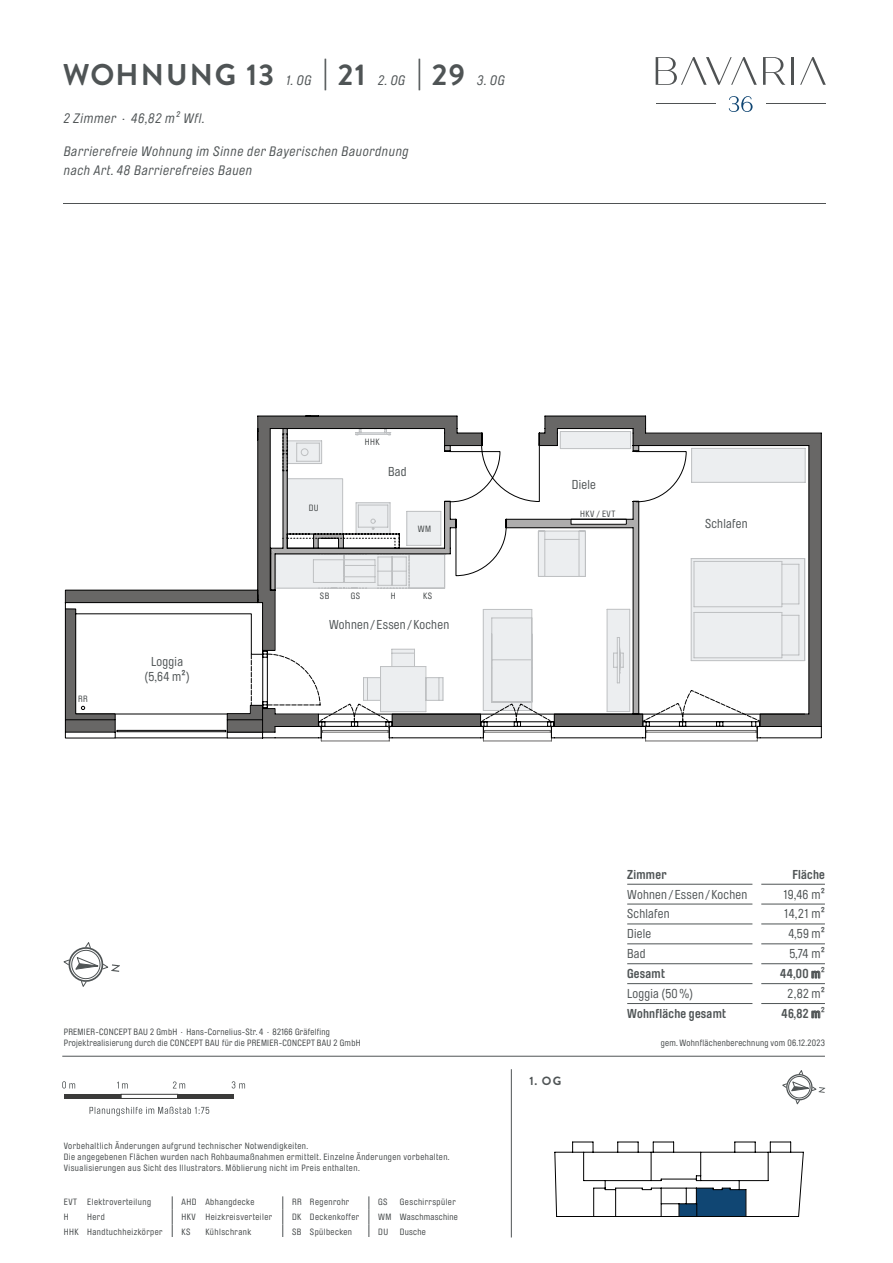
<style>
.page{position:relative;width:893px;height:1263px;background:#fff}
.page>*{position:absolute;margin:0;border:0;box-sizing:border-box;transform-origin:0 0}
.t1{font:700 30px "Brandon Grotesque";letter-spacing:.07em;color:#4f5455}
.t2{font:700 30px "Brandon Grotesque";letter-spacing:.05em;color:#4f5455}
.t3{font:italic 13.5px/18.5px "Brauer LL";letter-spacing:.05em;color:#4f5455}
.t4{font:12.75px/15.3px "Brauer LL";letter-spacing:.02em;color:#4f5455;text-align:center}
.t5{font:700 12.75px "Brauer LL";letter-spacing:.02em;color:#4f5455}
.t6{font:700 12px "Brandon Grotesque";color:#4f5455}
.t7{font:9px/10.8px "Brauer LL";letter-spacing:.05em;color:#434748}
.t8{font:9px/10.8px "Brauer LL";letter-spacing:.03em;color:#434748}
.s1{font-style:normal}
.s2{font-weight:700}
</style>
<div class="page">
<svg style="left:320px;top:739px;width:438px;height:2px"></svg>
<svg style="left:65px;top:416px;width:757px;height:323px"></svg>
<svg style="left:763px;top:57px;width:22px;height:28px"></svg>
<hr style="left:792px;top:57px;width:2px;height:28px;background:#4f5253">
<svg style="left:656px;top:57px;width:101px;height:28px"></svg>
<svg style="left:800px;top:57px;width:26px;height:28px"></svg>
<svg style="left:729px;top:96px;width:24px;height:16px"></svg>
<hr style="left:656px;top:104px;width:59px;height:1px;background:#4f5253">
<hr style="left:766px;top:104px;width:60px;height:1px;background:#4f5253">
<svg style="left:782px;top:1070px;width:43px;height:34px"></svg>
<hr style="left:62px;top:1056px;width:763px;height:1px;background:#4f5455">
<hr style="left:511px;top:1069px;width:1px;height:168px;background:#4f5455">
<hr style="left:64px;top:1094px;width:57px;height:4px;background:#3b3b3a">
<hr style="left:178px;top:1094px;width:56px;height:4px;background:#3b3b3a">
<div style="left:121px;top:1094px;width:57px;height:4px;border:1px solid #3b3b3a"></div>
<svg style="left:90px;top:1107px;width:119px;height:9px"></svg>
<svg style="left:62px;top:1081px;width:13px;height:7px"></svg>
<svg style="left:117px;top:1081px;width:11px;height:7px"></svg>
<svg style="left:173px;top:1081px;width:12px;height:7px"></svg>
<svg style="left:232px;top:1081px;width:13px;height:7px"></svg>
<svg style="left:64px;top:942px;width:56px;height:44px"></svg>
<hr style="left:64px;top:203px;width:762px;height:1px;background:#4f5253">
<svg style="left:172px;top:1196px;width:1px;height:41px"></svg>
<svg style="left:283px;top:1196px;width:1px;height:41px"></svg>
<svg style="left:369px;top:1196px;width:1px;height:41px"></svg>
<hr style="left:627px;top:884px;width:126px;height:1px;background:#4f5455">
<hr style="left:627px;top:904px;width:126px;height:1px;background:#4f5455">
<hr style="left:627px;top:924px;width:126px;height:1px;background:#4f5455">
<hr style="left:627px;top:943px;width:126px;height:1px;background:#4f5455">
<hr style="left:627px;top:963px;width:126px;height:1px;background:#4f5455">
<hr style="left:627px;top:983px;width:126px;height:1px;background:#4f5455">
<hr style="left:627px;top:1003px;width:126px;height:1px;background:#4f5455">
<hr style="left:761px;top:884px;width:64px;height:1px;background:#4f5455">
<hr style="left:761px;top:904px;width:64px;height:1px;background:#4f5455">
<hr style="left:761px;top:924px;width:64px;height:1px;background:#4f5455">
<hr style="left:761px;top:943px;width:64px;height:1px;background:#4f5455">
<hr style="left:761px;top:963px;width:64px;height:1px;background:#4f5455">
<hr style="left:761px;top:983px;width:64px;height:1px;background:#4f5455">
<hr style="left:761px;top:1003px;width:64px;height:1px;background:#4f5455">
<svg style="left:554px;top:1142px;width:250px;height:75px"></svg>
<h1 class="t1" style="left:63px;top:58px;width:213px">WOHNUNG 13</h1>
<h2 class="t3" style="left:287px;top:71px;width:26px">1. OG</h2>
<h1 class="t2" style="left:323px;top:58px;width:44px">| 21</h1>
<h2 class="t3" style="left:378px;top:71px;width:29px">2. OG</h2>
<h1 class="t2" style="left:417px;top:58px;width:50px">| 29</h1>
<h2 class="t3" style="left:477px;top:71px;width:29px">3. OG</h2>
<h2 class="t3" style="left:64px;top:109px;width:142px">2 Zimmer <span class="s1">·</span> 46,82 m² Wfl.</h2>
<h2 class="t3" style="left:64px;top:143px;width:346px">Barrierefreie Wohnung im Sinne der Bayerischen Bauordnung nach Art. 48 Barrierefreies Bauen</h2>
<p class="t7" style="left:78px;top:694px;width:11px">RR</p>
<h3 class="t4" style="left:145px;top:655px;width:46px">Loggia (5,64 m<span class="s2">²</span>)</h3>
<p class="t7" style="left:309px;top:503px;width:11px">DU</p>
<p class="t7" style="left:365px;top:437px;width:16px">HHK</p>
<h3 class="t4" style="left:388px;top:465px;width:20px">Bad</h3>
<p class="t7" style="left:418px;top:524px;width:15px">WM</p>
<p class="t7" style="left:320px;top:592px;width:11px">SB</p>
<p class="t7" style="left:391px;top:592px;width:6px">H</p>
<p class="t7" style="left:423px;top:592px;width:10px">KS</p>
<p class="t7" style="left:351px;top:592px;width:11px">GS</p>
<h3 class="t4" style="left:329px;top:618px;width:122px">Wohnen / Essen / Kochen</h3>
<h3 class="t4" style="left:572px;top:478px;width:25px">Diele</h3>
<p class="t7" style="left:580px;top:509px;width:36px">HKV / EVT</p>
<h3 class="t4" style="left:705px;top:517px;width:44px">Schlafen</h3>
<h3 class="t5" style="left:627px;top:868px;width:41px">Zimmer</h3>
<h3 class="t5" style="left:792px;top:868px;width:34px">Fläche</h3>
<h3 class="t4" style="left:627px;top:888px;width:122px">Wohnen / Essen / Kochen</h3>
<h3 class="t4" style="left:784px;top:888px;width:43px">19,46 m<span class="s2">²</span></h3>
<h3 class="t4" style="left:627px;top:907px;width:44px">Schlafen</h3>
<h3 class="t4" style="left:785px;top:907px;width:42px">14,21 m<span class="s2">²</span></h3>
<h3 class="t4" style="left:627px;top:927px;width:25px">Diele</h3>
<h3 class="t4" style="left:788px;top:927px;width:38px">4,59 m<span class="s2">²</span></h3>
<h3 class="t4" style="left:627px;top:947px;width:20px">Bad</h3>
<h3 class="t4" style="left:789px;top:947px;width:37px">5,74 m<span class="s2">²</span></h3>
<h3 class="t5" style="left:627px;top:967px;width:39px">Gesamt</h3>
<h3 class="t5" style="left:780px;top:967px;width:46px">44,00 m²</h3>
<h3 class="t4" style="left:627px;top:987px;width:67px">Loggia (50 %)</h3>
<h3 class="t4" style="left:788px;top:987px;width:39px">2,82 m<span class="s2">²</span></h3>
<h3 class="t5" style="left:627px;top:1007px;width:100px">Wohnfläche gesamt</h3>
<h3 class="t5" style="left:782px;top:1007px;width:45px">46,82 m²</h3>
<p class="t8" style="left:64px;top:1027px;width:298px">PREMIER-CONCEPT BAU 2 GmbH · Hans-Cornelius-Str. 4 · 82166 Gräfelfing<br>Projektrealisierung durch die CONCEPT BAU für die PREMIER-CONCEPT BAU 2 GmbH</p>
<p class="t8" style="left:661px;top:1037px;width:166px">gem. Wohnflächenberechnung vom 06.12.2023</p>
<p class="t7" style="left:64px;top:1141px;width:387px">Vorbehaltlich Änderungen aufgrund technischer Notwendigkeiten.<br>Die angegebenen Flächen wurden nach Rohbaumaßnahmen ermittelt. Einzelne Änderungen vorbehalten.<br>Visualisierungen aus Sicht des Illustrators. Möblierung nicht im Preis enthalten.</p>
<p class="t7" style="left:64px;top:1197px;width:89px">EVT Elektroverteilung</p>
<p class="t7" style="left:182px;top:1197px;width:74px">AHD Abhangdecke</p>
<p class="t7" style="left:292px;top:1197px;width:59px">RR Regenrohr</p>
<p class="t7" style="left:378px;top:1197px;width:11px">GS</p>
<p class="t7" style="left:400px;top:1197px;width:57px">Geschirrspüler</p>
<p class="t7" style="left:64px;top:1211px;width:6px">H</p>
<p class="t7" style="left:87px;top:1211px;width:19px">Herd</p>
<p class="t7" style="left:182px;top:1211px;width:92px">HKV Heizkreisverteiler</p>
<p class="t7" style="left:292px;top:1211px;width:69px">DK Deckenkoffer</p>
<p class="t8" style="left:378px;top:1211px;width:81px">WM Waschmaschine</p>
<p class="t7" style="left:64px;top:1227px;width:100px">HHK Handtuchheizkörper</p>
<p class="t7" style="left:182px;top:1227px;width:10px">KS</p>
<p class="t7" style="left:205px;top:1227px;width:47px">Kühlschrank</p>
<p class="t7" style="left:292px;top:1227px;width:62px">SB Spülbecken</p>
<p class="t7" style="left:378px;top:1227px;width:11px">DU</p>
<p class="t7" style="left:400px;top:1227px;width:28px">Dusche</p>
<h3 class="t6" style="left:529px;top:1074px;width:33px">1. OG</h3>
</div>
